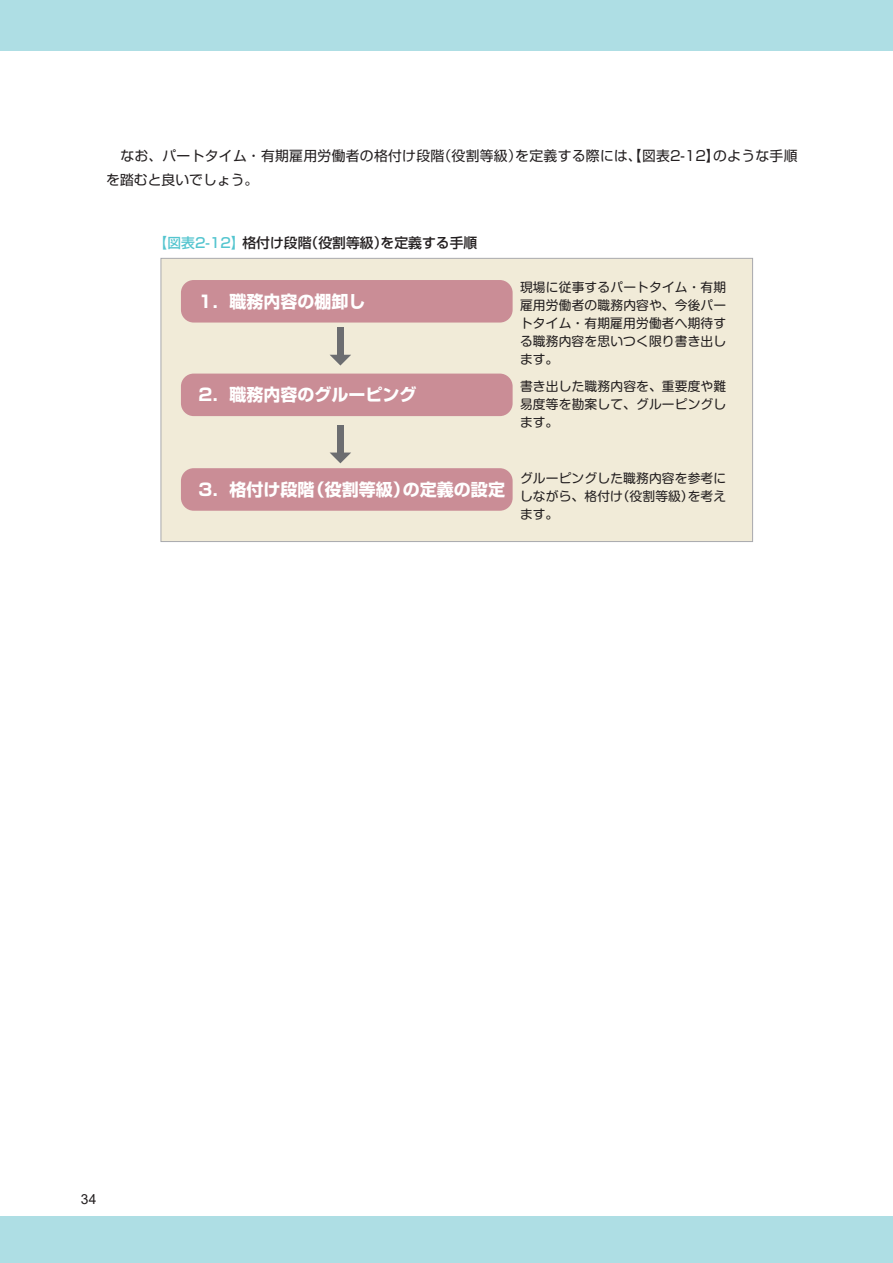
<style>
.page{position:relative;width:893px;height:1263px;background:#fff}
.page>*{position:absolute;margin:0;border:0;box-sizing:border-box;transform-origin:0 0}
.t1{font:700 16.95px "Shin Go Pro";color:#fff}
.t2{font:13.8px/24.5px "Shin Go Pro";letter-spacing:.02em;color:#231f20}
.t3{font:500 13.8px "Shin Go Pro";color:#231f20}
.t4{font:13.8px "Arial";color:#231f20}
.t5{font:12.75px/18.1px "Shin M Go Pro";letter-spacing:.01em;color:#231f20;text-align:justify}
.s1{color:#54c5cf}
</style>
<div class="page">
<div style="left:0;top:0;width:893px;height:51px;background:#aedee4"></div>
<div style="left:0;top:1216px;width:893px;height:47px;background:#aedee4"></div>
<div style="left:161px;top:258px;width:592px;height:284px;background:#f1ebd8;border:1px solid #a8a9ad"></div>
<div style="left:181px;top:280px;width:332px;height:43px;background:#ca8d96;border-radius:13px"></div>
<div style="left:181px;top:374px;width:332px;height:42px;background:#ca8d96;border-radius:13px"></div>
<div style="left:181px;top:468px;width:332px;height:43px;background:#ca8d96;border-radius:13px"></div>
<div style="left:337px;top:327px;width:7px;height:30px;background:#6c6d70"></div>
<svg style="left:330px;top:355px;width:21px;height:11px"></svg>
<div style="left:337px;top:425px;width:7px;height:30px;background:#6c6d70"></div>
<svg style="left:330px;top:452px;width:21px;height:11px"></svg>
<p class="t2" style="left:106px;top:142px;width:693px">　なお、パートタイム・有期雇用労働者の格付け段階（役割等級）を定義する際には、【図表2-12】のような手順を踏むと良いでしょう。</p>
<p class="t3" style="left:154px;top:231px;width:325px"><span class="s1">【図表2-12】</span>格付け段階（役割等級）を定義する手順</p>
<h1 class="t1" style="left:199px;top:288px;width:168px">1．職務内容の棚卸し</h1>
<h1 class="t1" style="left:199px;top:381px;width:219px">2．職務内容のグルーピング</h1>
<p class="t5" style="left:520px;top:276px;width:208px">現場に従事するパートタイム・有期雇用労働者の職務内容や、今後パートタイム・有期雇用労働者へ期待する職務内容を思いつく限り書き出します。</p>
<p class="t5" style="left:520px;top:376px;width:208px">書き出した職務内容を、重要度や難易度等を勘案して、グルーピングします。</p>
<h1 class="t1" style="left:199px;top:476px;width:308px">3．格付け段階（役割等級）の定義の設定</h1>
<p class="t5" style="left:520px;top:467px;width:208px">グルーピングした職務内容を参考にしながら、格付け（役割等級）を考えます。</p>
<p class="t4" style="left:81px;top:1190px;width:17px">34</p>
</div>
